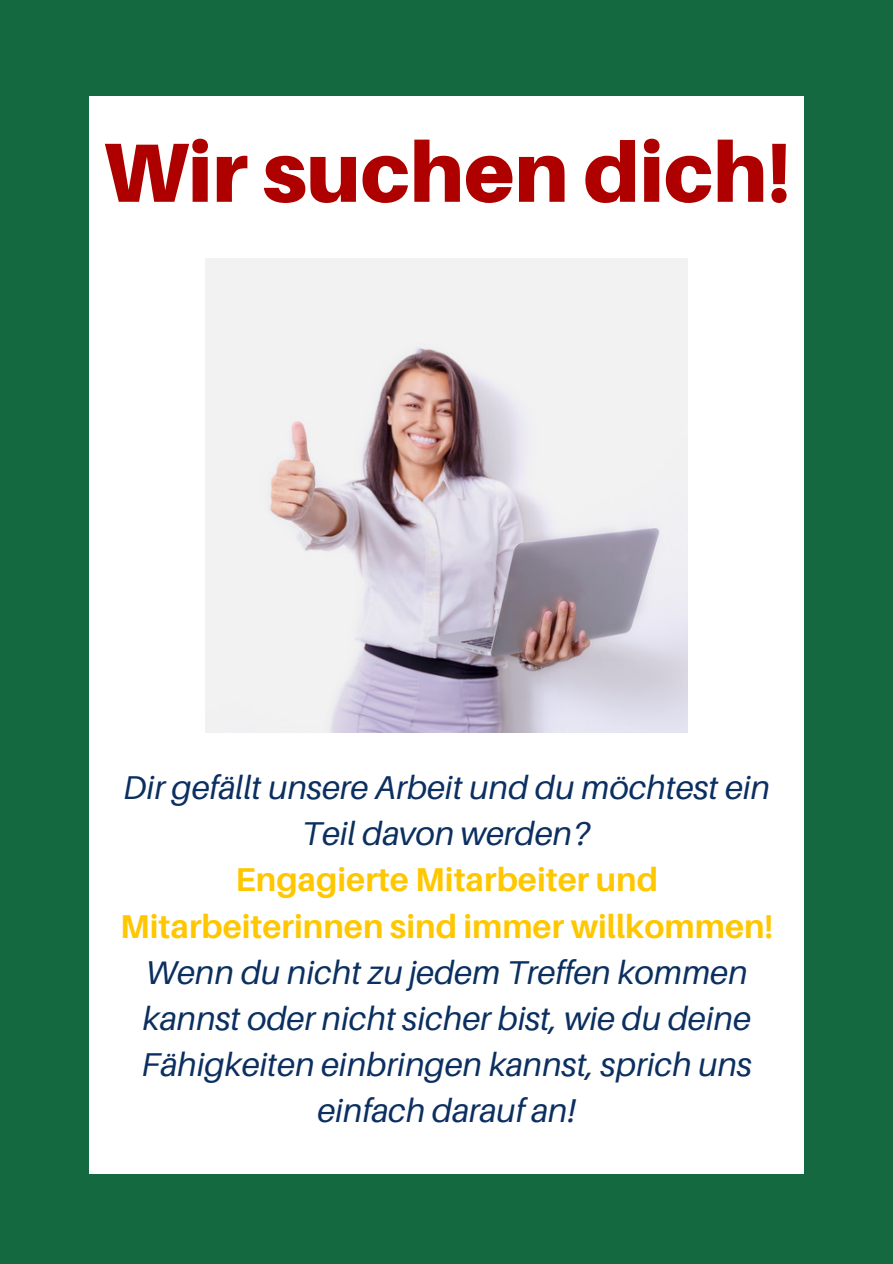
<style>
.page{position:relative;width:893px;height:1264px;background:#fff}
.page>*{position:absolute;margin:0;border:0;box-sizing:border-box;transform-origin:0 0}
.t1{font:900 84px "Aileron";color:#af0000}
.t2{font:italic 33px/46.2px "Aileron";color:#0b2f60;text-align:center}
.t3{font:700 33px/46.2px "Aileron";color:#ffc700;text-align:center}
</style>
<div class="page">
<div style="left:0;top:0;width:892px;height:1263px;background:#156940"></div>
<div style="left:89px;top:96px;width:715px;height:1077px;background:#fff"></div>
<img style="left:206px;top:258px;width:481px;height:474px">
<p class="t1" style="left:103px;top:120px;width:689px">Wir suchen dich!</p>
<p class="t2" style="left:123px;top:763px;width:648px">Dir gefällt unsere Arbeit und du möchtest ein<br>Teil davon werden?</p>
<p class="t3" style="left:120px;top:856px;width:654px">Engagierte Mitarbeiter und<br>Mitarbeiterinnen sind immer willkommen!</p>
<p class="t2" style="left:141px;top:948px;width:612px">Wenn du nicht zu jedem Treffen kommen kannst oder nicht sicher bist, wie du deine Fähigkeiten einbringen kannst, sprich uns einfach darauf an!</p>
</div>
